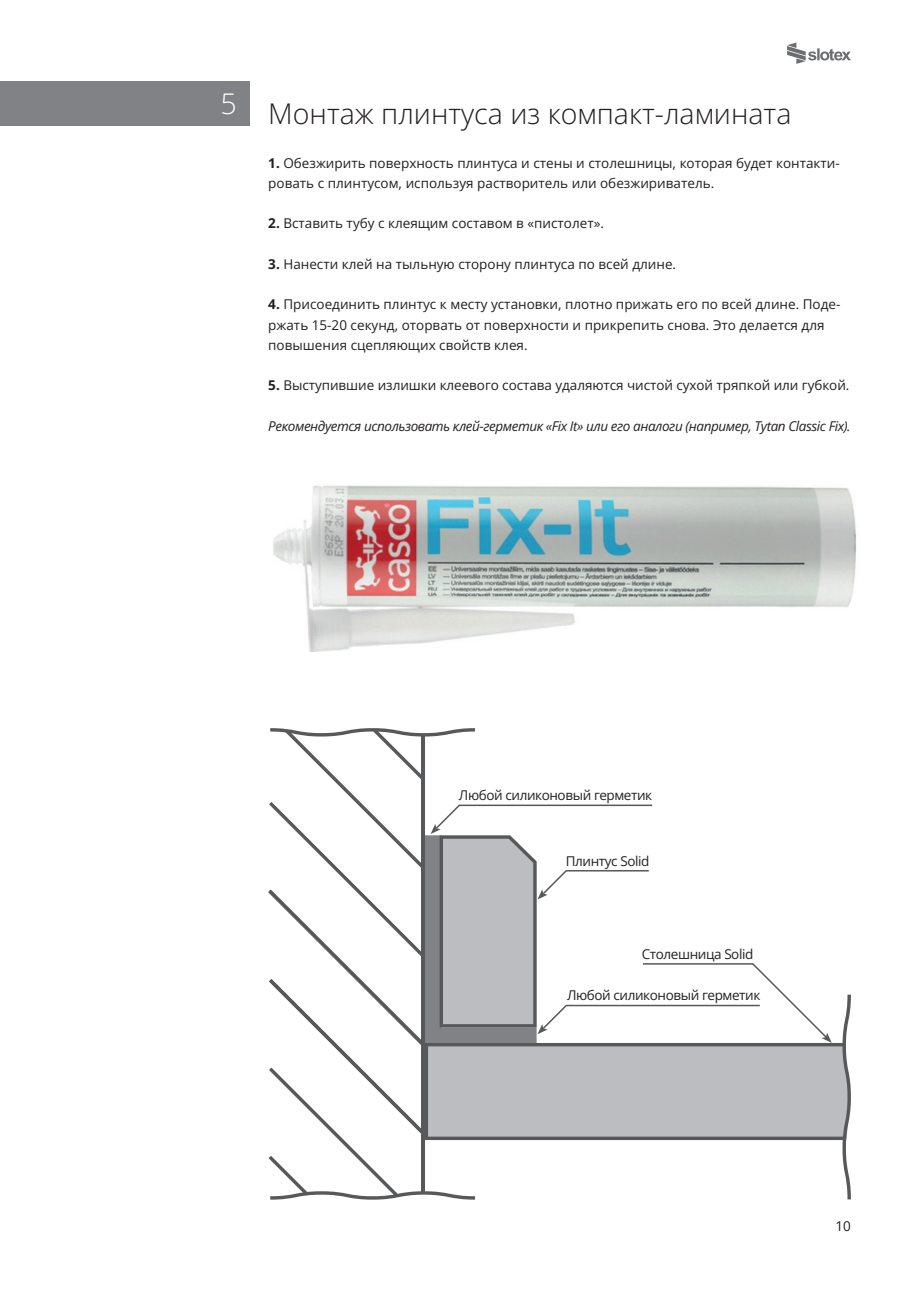
<style>
.page{position:relative;width:919px;height:1289px;background:#fff}
.page>*{position:absolute;margin:0;border:0;box-sizing:border-box;transform-origin:0 0}
.t1{font:300 28.5px "Open Sans";color:#231f20}
.t2{font:300 28.5px "Open Sans";color:#fff}
.t3{font:13.5px/20.2px "Open Sans";color:#231f20}
.t4{font:italic 13.5px "Open Sans";letter-spacing:-.03em;color:#231f20}
.t5{font:13.5px "Open Sans";letter-spacing:-.03em;color:#231f20}
.s1{font-weight:700}
</style>
<div class="page">
<img style="left:273px;top:485px;width:584px;height:167px">
<div style="left:0;top:81px;width:249px;height:45px;background:#808285"></div>
<svg style="left:268px;top:728px;width:582px;height:471px"></svg>
<svg style="left:787px;top:43px;width:63px;height:21px"></svg>
<p class="t2" style="left:220px;top:84px;width:18px">5</p>
<p class="t1" style="left:268px;top:94px;width:524px">Монтаж плинтуса из компакт-ламината</p>
<p class="t3" style="left:268px;top:152px;width:573px"><span class="s1">1.</span> Обезжирить поверхность плинтуса и стены и столешницы, которая будет контакти&shy;ровать с плинтусом, используя растворитель или обезжириватель.</p>
<p class="t3" style="left:268px;top:213px;width:337px"><span class="s1">2.</span> Вставить тубу с клеящим составом в «пистолет».</p>
<p class="t3" style="left:268px;top:253px;width:409px"><span class="s1">3.</span> Нанести клей на тыльную сторону плинтуса по всей длине.</p>
<p class="t3" style="left:268px;top:294px;width:573px"><span class="s1">4.</span> Присоединить плинтус к месту установки, плотно прижать его по всей длине. Поде-</p>
<p class="t3" style="left:268px;top:314px;width:557px">ржать 15-20 секунд, оторвать от поверхности и прикрепить снова. Это делается для</p>
<p class="t3" style="left:268px;top:334px;width:261px">повышения сцепляющих свойств клея.</p>
<p class="t3" style="left:268px;top:375px;width:582px"><span class="s1">5.</span> Выступившие излишки клеевого состава удаляются чистой сухой тряпкой или губкой.</p>
<p class="t4" style="left:268px;top:416px;width:583px">Рекомендуется использовать клей-герметик «Fix It» или его аналоги (например, Tytan Classic Fix).</p>
<p class="t5" style="left:459px;top:785px;width:195px">Любой силиконовый герметик</p>
<p class="t5" style="left:566px;top:852px;width:85px">Плинтус Solid</p>
<p class="t5" style="left:641px;top:945px;width:113px">Столешница Solid</p>
<p class="t5" style="left:567px;top:986px;width:195px">Любой силиконовый герметик</p>
<p class="t3" style="left:835px;top:1215px;width:17px">10</p>
</div>
